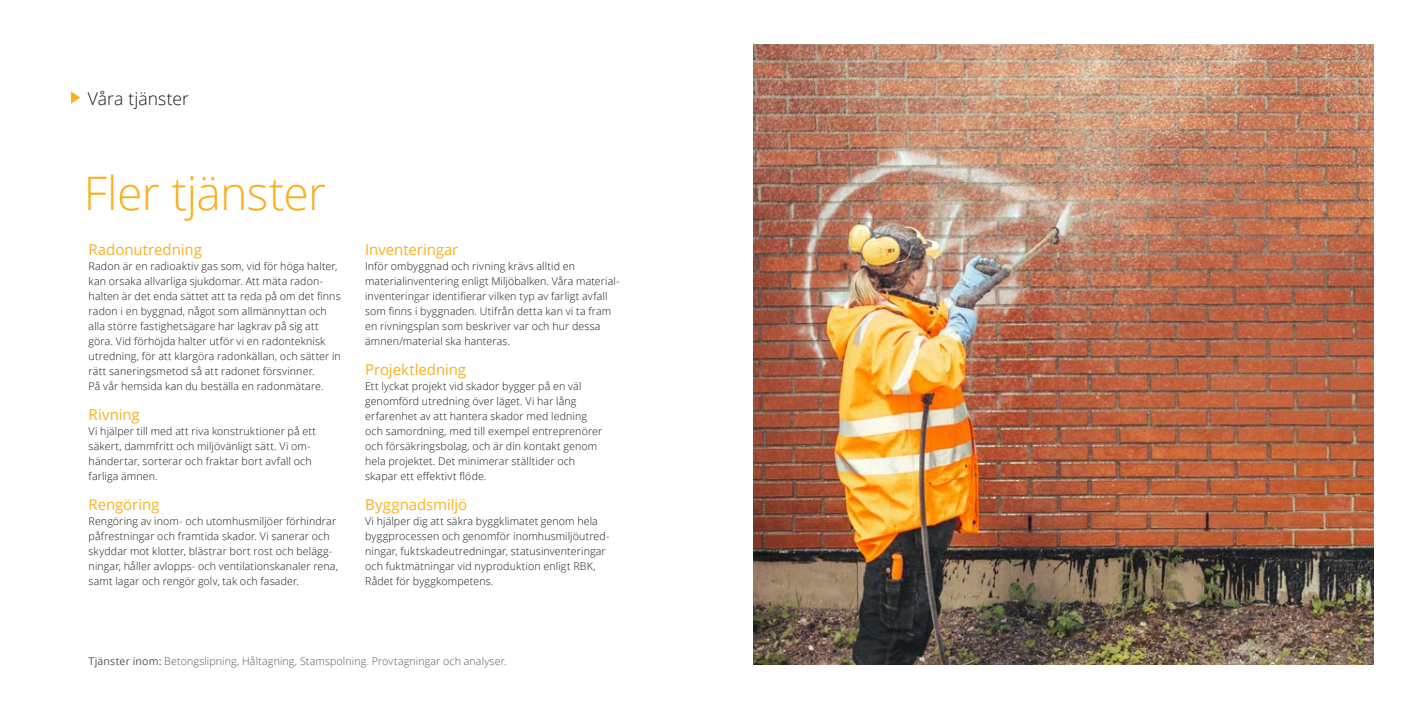
<style>
.page{position:relative;width:1418px;height:709px;background:#fff}
.page>*{position:absolute;margin:0;border:0;box-sizing:border-box;transform-origin:0 0}
.Rubrik{font:300 46.25px "Open Sans";letter-spacing:-.015em;color:#f9b11d}
.Kapitel{font:300 17.5px "Open Sans";letter-spacing:.005em;color:#161614}
.Mellanrubrik{font:15px "Open Sans";letter-spacing:-.005em;color:#f9b11d}
.Brödtext{font:300 10.62px/15px "Open Sans";letter-spacing:.015em;color:#161614}
.Brödtext-2{font:300 10.62px "Open Sans";letter-spacing:.01em;color:#565554}
.s1{font-weight:400}
</style>
<div class="page">
<svg style="left:71px;top:91px;width:9px;height:13px"></svg>
<img style="left:753px;top:44px;width:620px;height:620px">
<p class="Kapitel" style="left:88px;top:87px;width:102px">Våra tjänster</p>
<p class="Rubrik" style="left:84px;top:162px;width:244px">Fler tjänster</p>
<p class="Mellanrubrik" style="left:89px;top:239px;width:115px">Radonutredning</p>
<p class="Brödtext" style="left:89px;top:258px;width:254px">Radon är en radioaktiv gas som, vid för höga halter, kan orsaka allvarliga sjukdomar. Att mäta radon&shy;halten är det enda sättet att ta reda på om det finns radon i en byggnad, något som allmännyttan och alla större fastighetsägare har lagkrav på sig att göra. Vid förhöjda halter utför vi en radonteknisk utredning, för att klargöra radonkällan, och sätter in rätt saneringsmetod så att radonet försvinner.</p>
<p class="Brödtext" style="left:89px;top:378px;width:236px">På vår hemsida kan du beställa en radonmätare.</p>
<p class="Mellanrubrik" style="left:89px;top:404px;width:53px">Rivning</p>
<p class="Brödtext" style="left:89px;top:423px;width:229px">Vi hjälper till med att riva konstruktioner på ett säkert, dammfritt och miljövänligt sätt. Vi om&shy;händertar, sorterar och fraktar bort avfall och farliga ämnen.</p>
<p class="Mellanrubrik" style="left:89px;top:494px;width:72px">Rengöring</p>
<p class="Brödtext" style="left:89px;top:513px;width:251px">Rengöring av inom- och utomhusmiljöer förhindrar påfrestningar och framtida skador. Vi sanerar och skyddar mot klotter, blästrar bort rost och belägg&shy;ningar, håller avlopps- och ventilationskanaler rena, samt lagar och rengör golv, tak och fasader.</p>
<p class="Mellanrubrik" style="left:365px;top:239px;width:95px">Inventeringar</p>
<p class="Brödtext" style="left:365px;top:258px;width:255px">Inför ombyggnad och rivning krävs alltid en materialinventering enligt Miljöbalken. Våra material&shy;inventeringar identifierar vilken typ av farligt avfall som finns i byggnaden. Utifrån detta kan vi ta fram en rivningsplan som beskriver var och hur dessa ämnen/material ska hanteras.</p>
<p class="Mellanrubrik" style="left:365px;top:359px;width:103px">Projektledning</p>
<p class="Brödtext" style="left:365px;top:378px;width:239px">Ett lyckat projekt vid skador bygger på en väl genomförd utredning över läget. Vi har lång erfarenhet av att hantera skador med ledning och samordning, med till exempel entreprenörer och försäkringsbolag, och är din kontakt genom hela projektet. Det minimerar ställtider och skapar ett effektivt flöde.</p>
<p class="Mellanrubrik" style="left:365px;top:494px;width:104px">Byggnadsmiljö</p>
<p class="Brödtext" style="left:365px;top:513px;width:246px">Vi hjälper dig att säkra byggklimatet genom hela byggprocessen och genomför inomhusmiljöutred&shy;ningar, fuktskadeutredningar, statusinventeringar och fuktmätningar vid nyproduktion enligt RBK, Rådet för byggkompetens.</p>
<p class="Brödtext-2" style="left:89px;top:653px;width:419px"><span class="s1">Tjänster inom:</span> Betongslipning, Håltagning, Stamspolning. Provtagningar och analyser.</p>
</div>
